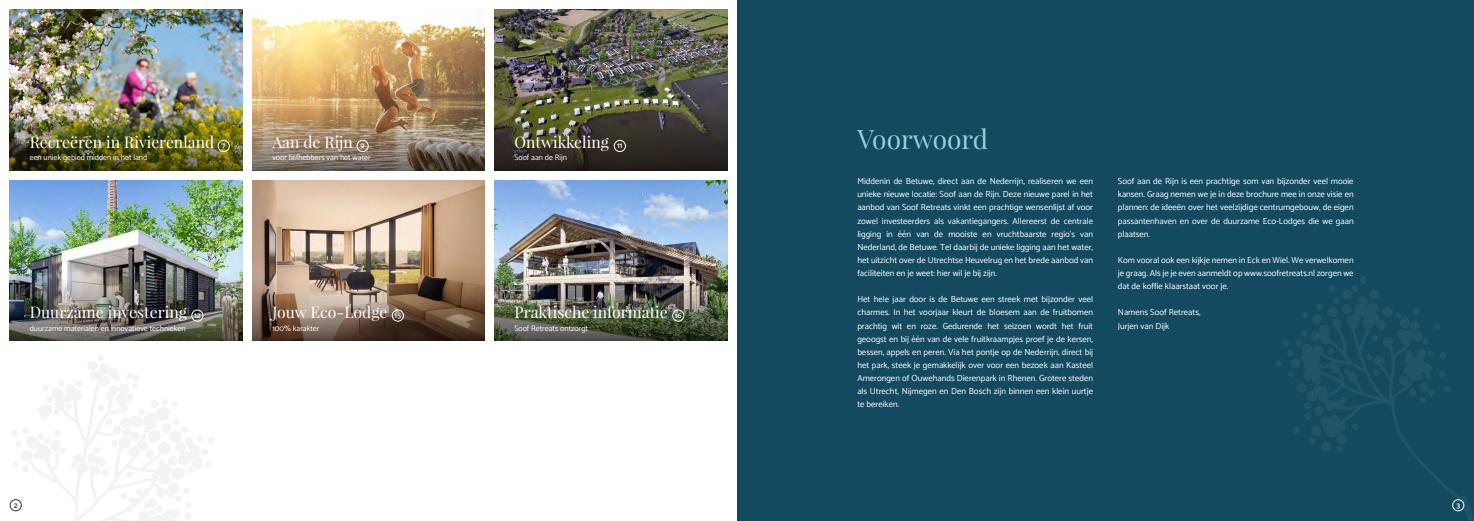
<style>
.page{position:relative;width:1474px;height:521px;background:#fff}
.page>*{position:absolute;margin:0;border:0;box-sizing:border-box;transform-origin:0 0}
.t1{font:26.25px "Playfair Display";color:#99cee1}
.t2{font:15.75px "Playfair Display";color:#fff}
.t3{font:8.75px/13.1px "Catamaran";color:#fff;text-align:justify}
.t4{font:7.88px "Catamaran";color:#fff}
.t5{font:600 7.88px "Catamaran";color:#fff}
.t6{font:600 7.88px "Catamaran";color:#28363d}
</style>
<div class="page">
<div style="left:737px;top:0;width:736px;height:521px;background:#134a5f"></div>
<svg style="left:10px;top:355px;width:203px;height:166px"></svg>
<svg style="left:1412px;top:453px;width:61px;height:68px"></svg>
<svg style="left:1276px;top:277px;width:174px;height:176px"></svg>
<img style="left:10px;top:10px;width:232px;height:98px">
<img style="left:10px;top:108px;width:232px;height:62px">
<img style="left:252px;top:17px;width:233px;height:91px">
<img style="left:494px;top:10px;width:233px;height:98px">
<img style="left:10px;top:180px;width:232px;height:161px">
<img style="left:252px;top:180px;width:233px;height:161px">
<img style="left:494px;top:180px;width:233px;height:161px">
<img style="left:252px;top:108px;width:233px;height:62px">
<svg style="left:494px;top:108px;width:233px;height:62px;background:#3d392b"></svg>
<img style="left:10px;top:278px;width:232px;height:62px">
<svg style="left:252px;top:278px;width:233px;height:62px;background:#78614f"></svg>
<img style="left:494px;top:278px;width:233px;height:62px">
<div style="left:191px;top:310px;width:12px;height:11px;border:1px solid #fff;border-radius:50%"></div>
<div style="left:218px;top:140px;width:11px;height:12px;border:1px solid #fff;border-radius:50%"></div>
<div style="left:392px;top:310px;width:11px;height:11px;border:1px solid #fff;border-radius:50%"></div>
<div style="left:357px;top:140px;width:11px;height:12px;border:1px solid #fff;border-radius:50%"></div>
<div style="left:614px;top:140px;width:11px;height:12px;border:1px solid #fff;border-radius:50%"></div>
<div style="left:672px;top:310px;width:12px;height:11px;border:1px solid #fff;border-radius:50%"></div>
<div style="left:10px;top:499px;width:12px;height:12px;border:1px solid #28363d;border-radius:50%"></div>
<div style="left:1452px;top:499px;width:11px;height:12px;border:1px solid #fff;border-radius:50%"></div>
<h2 class="t2" style="left:30px;top:132px;width:186px">Recreëren in Rivierenland</h2>
<p class="t4" style="left:30px;top:153px;width:119px">een uniek gebied midden in het land</p>
<p class="t5" style="left:222px;top:141px;width:5px">7</p>
<h2 class="t2" style="left:272px;top:132px;width:82px">Aan de Rijn</h2>
<p class="t4" style="left:272px;top:153px;width:100px">voor liefhebbers van het water</p>
<h2 class="t2" style="left:514px;top:132px;width:96px">Ontwikkeling</h2>
<p class="t4" style="left:514px;top:153px;width:54px">Soof aan de Rijn</p>
<p class="t5" style="left:360px;top:141px;width:6px">9</p>
<p class="t5" style="left:617px;top:141px;width:7px">11</p>
<h2 class="t2" style="left:30px;top:303px;width:159px">Duurzame investering</h2>
<p class="t4" style="left:30px;top:323px;width:157px">duurzame materialen en innovatieve technieken</p>
<p class="t5" style="left:194px;top:311px;width:8px">12</p>
<h2 class="t2" style="left:272px;top:303px;width:117px">Jouw Eco-Lodge</h2>
<p class="t4" style="left:272px;top:323px;width:49px">100% karakter</p>
<p class="t5" style="left:394px;top:311px;width:8px">15</p>
<h2 class="t2" style="left:514px;top:303px;width:155px">Praktische informatie</h2>
<p class="t4" style="left:514px;top:323px;width:75px">Soof Retreats ontzorgt</p>
<p class="t5" style="left:675px;top:311px;width:8px">16</p>
<h1 class="t1" style="left:857px;top:122px;width:132px">Voorwoord</h1>
<p class="t3" style="left:857px;top:174px;width:237px">Middenin de Betuwe, direct aan de Nederrijn, realiseren we een unieke nieuwe locatie: Soof aan de Rijn. Deze nieuwe parel in het aanbod van Soof Retreats vinkt een prachtige wensenlijst af voor zowel investeerders als vakantiegangers. Allereerst de centrale ligging in één van de mooiste en vruchtbaarste regio’s van Nederland, de Betuwe. Tel daarbij de unieke ligging aan het water, het uitzicht over de Utrechtse Heuvelrug en het brede aanbod van faciliteiten en je weet: hier wil je bij zijn.</p>
<p class="t3" style="left:857px;top:293px;width:237px">Het hele jaar door is de Betuwe een streek met bijzonder veel charmes. In het voorjaar kleurt de bloesem aan de fruitbomen prachtig wit en roze. Gedurende het seizoen wordt het fruit geoogst en bij één van de vele fruitkraampjes proef je de kersen, bessen, appels en peren. Via het pontje op de Nederrijn, direct bij het park, steek je gemakkelijk over voor een bezoek aan Kasteel Amerongen of Ouwehands Dierenpark in Rhenen. Grotere steden als Utrecht, Nijmegen en Den Bosch zijn binnen een klein uurtje te bereiken.</p>
<p class="t3" style="left:1117px;top:174px;width:237px">Soof aan de Rijn is een prachtige som van bijzonder veel mooie kansen. Graag nemen we je in deze brochure mee in onze visie en plannen: de ideeën over het veelzijdige centrumgebouw, de eigen passantenhaven en over de duurzame Eco-Lodges die we gaan plaatsen.</p>
<p class="t3" style="left:1117px;top:253px;width:237px">Kom vooral ook een kijkje nemen in Eck en Wiel. We verwelkomen je graag. Als je je even aanmeldt op www.soofretreats.nl zorgen we dat de koffie klaarstaat voor je.</p>
<p class="t3" style="left:1117px;top:306px;width:84px">Namens Soof Retreats,<br>Jurjen van Dijk</p>
<p class="t6" style="left:14px;top:500px;width:5px">2</p>
<p class="t5" style="left:1456px;top:500px;width:5px">3</p>
</div>
